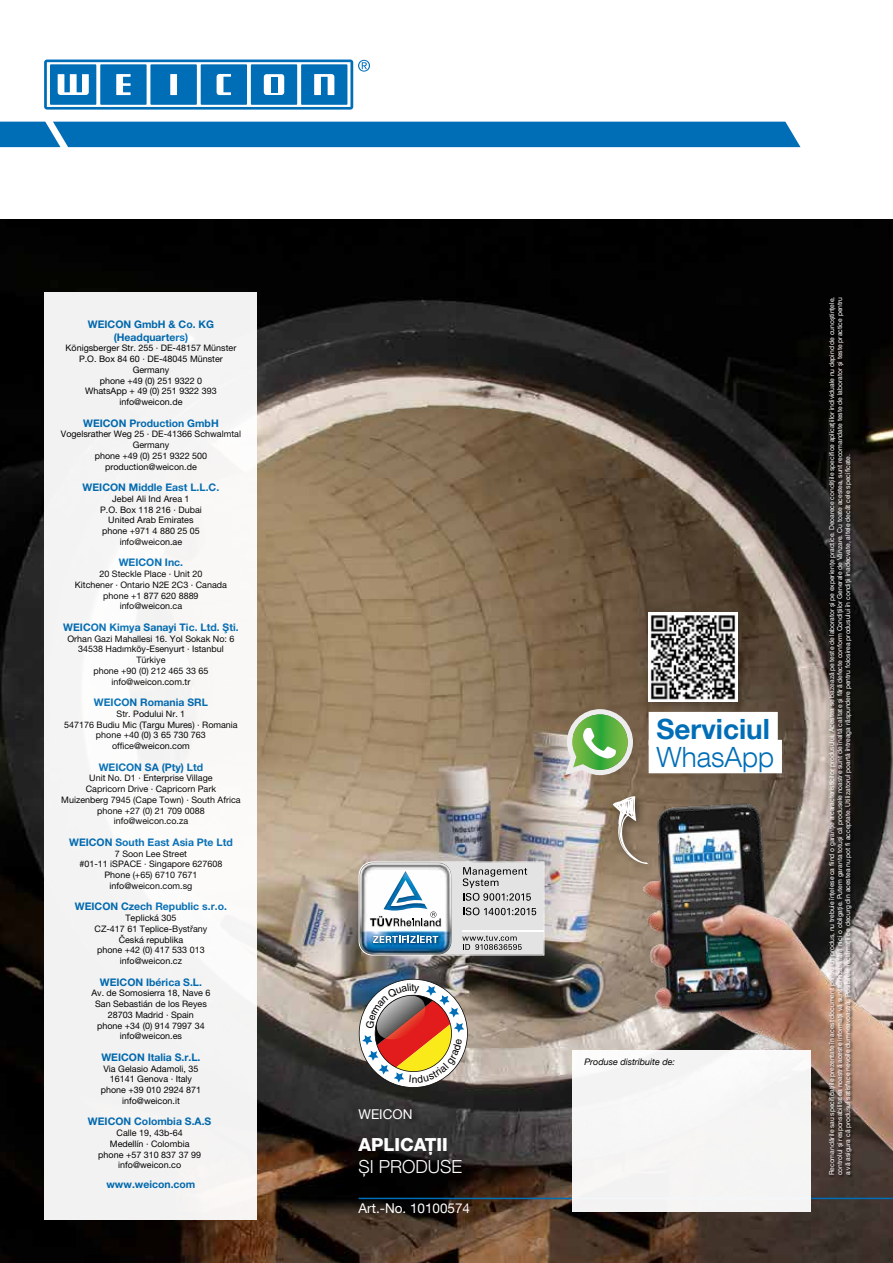
<style>
.page{position:relative;width:893px;height:1263px;background:#fff}
.page>*{position:absolute;margin:0;border:0;box-sizing:border-box;transform-origin:0 0}
.t1{font:700 27.9px "Helvetica Neue LT Com";color:#006eb7}
.t2{font:300 27.9px "Helvetica Neue LT Com";color:#006eb7}
.t3{font:800 18px "Helvetica Neue LT Com";color:#fff}
.t4{font:300 18px "Helvetica Neue LT Com";color:#fff}
.t5{font:13.5px "Helvetica Neue LT Com";color:#fff}
.t6{font:700 10.5px/12.6px "Helvetica Neue LT Com";color:#006eb7;text-align:center}
.t7{font:10.35px "Helvetica";color:#000}
.t8{font:9px/10.8px "Helvetica Neue LT Com";color:#000;text-align:center}
.t9{font:italic 9px "Helvetica Neue LT Com";color:#000}
.t10{font:6.75px/8.1px "Helvetica Neue LT Com";color:#fff;text-align:justify}
</style>
<div class="page">
<img style="left:0;top:219px;width:893px;height:1044px">
<img style="left:557px;top:735px;width:336px;height:425px">
<svg style="left:44px;top:60px;width:326px;height:50px"></svg>
<div style="left:0;top:122px;width:800px;height:25px;background:#006eb7"></div>
<hr style="left:359px;top:1198px;width:534px;height:1px;background:#006eb7">
<svg style="left:359px;top:861px;width:185px;height:94px"></svg>
<div style="left:572px;top:1050px;width:238px;height:161px;background:#f5f5f4"></div>
<div style="left:45px;top:292px;width:212px;height:927px;background:#f4f4f4"></div>
<div style="left:641px;top:605px;width:108px;height:107px;background:#000;opacity:.3"></div>
<img style="left:649px;top:612px;width:89px;height:89px">
<div style="left:608px;top:791px;width:49px;height:83px;background:#000;opacity:.5"></div>
<svg style="left:613px;top:796px;width:35px;height:68px;background:#9d8c7a"></svg>
<div style="left:829px;top:297px;width:26px;height:881px;background:#000;opacity:.75"></div>
<div style="left:649px;top:712px;width:129px;height:33px;background:#fff"></div>
<div style="left:649px;top:740px;width:133px;height:33px;background:#fff"></div>
<svg style="left:565px;top:709px;width:68px;height:66px;background:#92b87e"></svg>
<svg style="left:359px;top:977px;width:110px;height:111px"></svg>
<p class="t6" style="left:88px;top:318px;width:128px">WEICON GmbH &amp; Co. KG (Headquarters)</p>
<p class="t8" style="left:66px;top:342px;width:172px">Königsberger Str. 255 · DE-48157 Münster<br>P.O. Box 84 60 · DE-48045 Münster<br>Germany<br>phone +49 (0) 251 9322 0<br>WhatsApp + 49 (0) 251 9322 393 info@weicon.de</p>
<p class="t6" style="left:83px;top:416px;width:137px">WEICON Production GmbH</p>
<p class="t8" style="left:61px;top:428px;width:182px">Vogelsrather Weg 25 · DE-41366 Schwalmtal<br>Germany<br>phone +49 (0) 251 9322 500 production@weicon.de</p>
<p class="t6" style="left:83px;top:481px;width:138px">WEICON Middle East L.L.C.</p>
<p class="t8" style="left:100px;top:493px;width:103px">Jebel Ali Ind Area 1<br>P.O. Box 118 216 · Dubai<br>United Arab Emirates phone +971 4 880 25 05 info@weicon.ae</p>
<p class="t6" style="left:119px;top:556px;width:66px">WEICON Inc.</p>
<p class="t8" style="left:75px;top:568px;width:154px">20 Steckle Place · Unit 20<br>Kitchener · Ontario N2E 2C3 · Canada phone +1 877 620 8889 info@weicon.ca</p>
<p class="t6" style="left:63px;top:620px;width:177px">WEICON Kimya Sanayi Tic. Ltd. Şti.</p>
<p class="t8" style="left:67px;top:633px;width:169px">Orhan Gazi Mahallesi 16. Yol Sokak No: 6<br>34538 Hadımköy-Esenyurt · Istanbul<br>Türkiye<br>phone +90 (0) 212 465 33 65 info@weicon.com.tr</p>
<p class="t6" style="left:94px;top:696px;width:115px">WEICON Romania SRL</p>
<p class="t8" style="left:64px;top:708px;width:175px">Str. Podului Nr. 1<br>547176 Budiu Mic (Targu Mures) · Romania phone +40 (0) 3 65 730 763 office@weicon.com</p>
<p class="t6" style="left:99px;top:760px;width:106px">WEICON SA (Pty) Ltd</p>
<p class="t8" style="left:61px;top:772px;width:181px">Unit No. D1 · Enterprise Village<br>Capricorn Drive · Capricorn Park<br>Muizenberg 7945 (Cape Town) · South Africa phone +27 (0) 21 709 0088 info@weicon.co.za</p>
<p class="t6" style="left:69px;top:835px;width:165px">WEICON South East Asia Pte Ltd</p>
<p class="t8" style="left:79px;top:848px;width:145px">7 Soon Lee Street<br>#01-11 iSPACE · Singapore 627608<br>Phone (+65) 6710 7671 info@weicon.com.sg</p>
<p class="t6" style="left:75px;top:900px;width:154px">WEICON Czech Republic s.r.o.</p>
<p class="t8" style="left:95px;top:912px;width:114px">Teplická 305<br>CZ-417 61 Teplice-Bystřany<br>Česká republika<br>phone +42 (0) 417 533 013 info@weicon.cz</p>
<p class="t6" style="left:100px;top:975px;width:104px">WEICON Ibérica S.L.</p>
<p class="t8" style="left:91px;top:987px;width:121px">Av. de Somosierra 18, Nave 6<br>San Sebastián de los Reyes<br>28703 Madrid · Spain<br>phone +34 (0) 914 7997 34 info@weicon.es</p>
<p class="t6" style="left:101px;top:1050px;width:101px">WEICON Italia S.r.L.</p>
<p class="t8" style="left:101px;top:1063px;width:102px">Via Gelasio Adamoli, 35<br>16141 Genova · Italy phone +39 010 2924 871 info@weicon.it</p>
<p class="t6" style="left:88px;top:1115px;width:125px">WEICON Colombia S.A.S</p>
<p class="t8" style="left:98px;top:1127px;width:104px">Calle 19, 43b-64<br>Medellín · Colombia phone +57 310 837 37 99 info@weicon.co</p>
<p class="t6" style="left:106px;top:1178px;width:90px">www.weicon.com</p>
<p class="t7" style="left:412px;top:1073px;width:7px">n</p>
<h3 class="t5" style="left:359px;top:1106px;width:55px">WEICON</h3>
<h2 class="t3" style="left:359px;top:1134px;width:91px">APLICAȚII</h2>
<h2 class="t4" style="left:359px;top:1155px;width:105px">ȘI PRODUSE</h2>
<h3 class="t5" style="left:359px;top:1199px;width:113px">Art.-No. 10100574</h3>
<h1 class="t1" style="left:656px;top:711px;width:115px">Serviciul</h1>
<h1 class="t2" style="left:656px;top:740px;width:119px">WhasApp</h1>
<p class="t9" style="left:584px;top:1056px;width:92px">Produse distribuite de:</p>
<p class="t10" style="left:827px;top:1175px;width:880px;rotate:-90deg">Recomandările sau specificațiile prezentate în acest document pentru un produs, nu trebuie înțelese ca fiind o garanție a caracteristicilor produsului. Acestea se bazează pe teste de laborator și pe experiențe practice. Deoarece condițiile specifice aplicațiilor individuale nu depind de cunoștințele, controlul și responsabilitatea noastră aceste informații vă sunt furnizate fără nici o obligație. Putem garanta totuși că produsele noastre sunt de înaltă calitate și fără defecte conform Condițiilor Generale de Vânzare. Cu toate acestea, sunt recomandate teste de laborator şi teste practice pentru a vă asigura că produsul satisface nevoile dumneavoastră. Posibilele reclamații ce decurg din acestea nu pot fi acceptate. Utilizatorul poartă întreaga răspundere pentru folosirea produsului în condiții inadecvate, altele decât cele specificate.</p>
</div>
